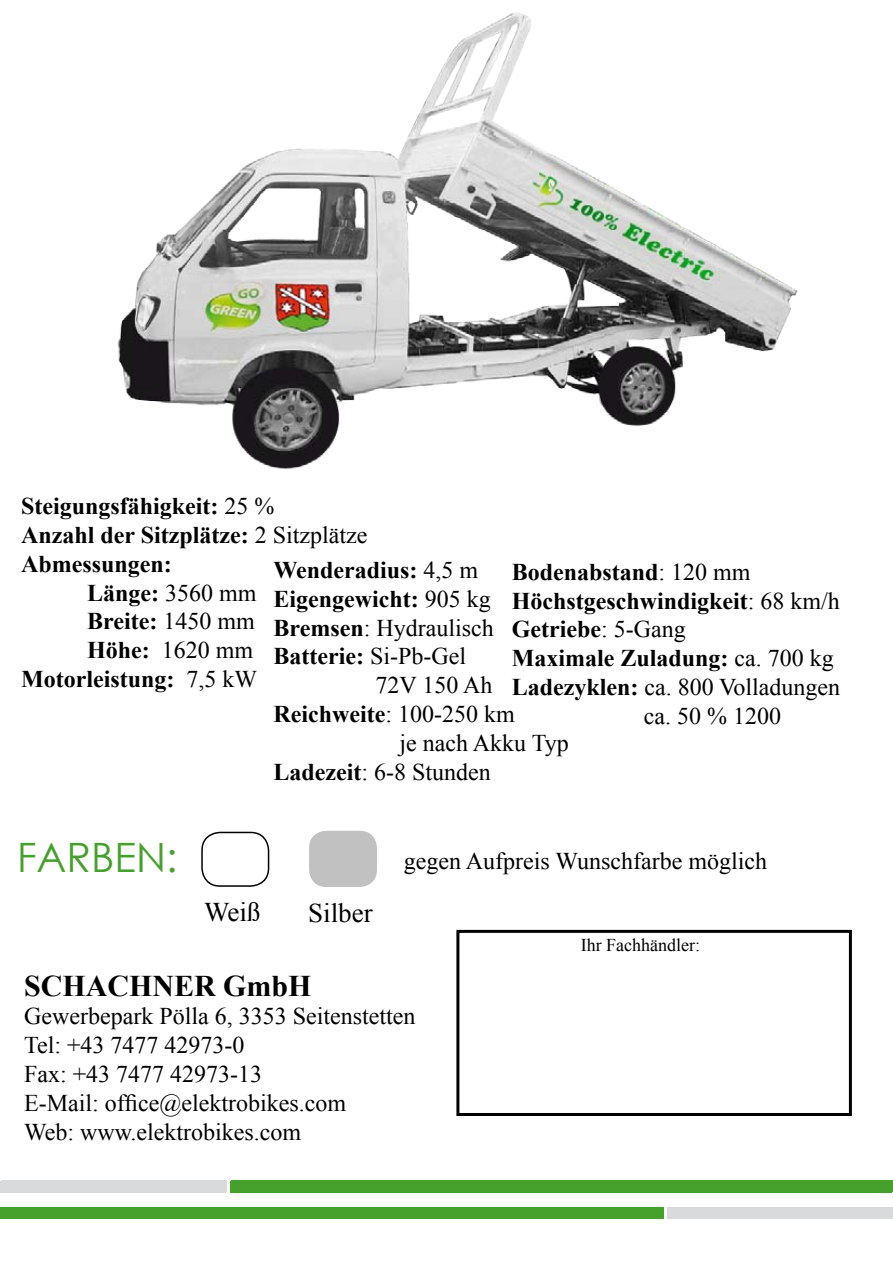
<style>
.page{position:relative;width:893px;height:1263px;background:#fff}
.page>*{position:absolute;margin:0;border:0;box-sizing:border-box;transform-origin:0 0}
.t1{font:40.5px "Century Gothic";color:#45a12b}
.t2{font:700 30px "Times New Roman";color:#000}
.t3{font:27px "Times New Roman";color:#000}
.t4{font:700 24px "Times New Roman";color:#000}
.t5{font:24px/28.8px "Times New Roman";color:#000}
.t6{font:18px "Times New Roman";color:#000}
.s1{font-weight:400}
.s2{font-weight:700}
</style>
<div class="page">
<img style="left:118px;top:13px;width:680px;height:456px">
<div style="left:1px;top:1207px;width:663px;height:12px;background:#45a12b"></div>
<div style="left:669px;top:1207px;width:224px;height:12px;background:#d9dadb"></div>
<div style="left:0;top:1207px;width:663px;height:11px;background:#45a12b"></div>
<div style="left:667px;top:1207px;width:226px;height:11px;background:#d9dadb"></div>
<div style="left:231px;top:1180px;width:662px;height:12px;background:#45a12b"></div>
<div style="left:1px;top:1180px;width:226px;height:12px;background:#d9dadb"></div>
<div style="left:201px;top:832px;width:68px;height:55px;border:2px solid #000;border-radius:18px"></div>
<div style="left:456px;top:930px;width:396px;height:186px;border:3px solid #000"></div>
<div style="left:308px;top:830px;width:70px;height:58px;background:#c1c1c1;border-radius:18px"></div>
<div style="left:308px;top:829px;width:70px;height:59px;border:2px solid #fff;border-radius:18px"></div>
<p class="t4" style="left:21px;top:489px;width:255px">Steigungsfähigkeit: <span class="s1">25 %</span></p>
<p class="t4" style="left:21px;top:518px;width:348px">Anzahl der Sitzplätze: <span class="s1">2 Sitzplätze</span></p>
<p class="t4" style="left:21px;top:547px;width:152px">Abmessungen:</p>
<p class="t4" style="left:87px;top:576px;width:171px">Länge: <span class="s1">3560 mm</span></p>
<p class="t4" style="left:87px;top:605px;width:169px">Breite: <span class="s1">1450 mm</span></p>
<p class="t5" style="left:87px;top:635px;width:168px"><span class="s2">Höhe:</span> 1620 mm</p>
<p class="t4" style="left:21px;top:662px;width:237px">Motorleistung: <span class="s1">7,5 kW</span></p>
<p class="t4" style="left:274px;top:553px;width:206px">Wenderadius: <span class="s1">4,5 m</span></p>
<p class="t4" style="left:274px;top:582px;width:219px">Eigengewicht: <span class="s1">905 kg</span></p>
<p class="t5" style="left:274px;top:613px;width:222px"><span class="s2">Bremsen</span>: Hydraulisch</p>
<p class="t4" style="left:274px;top:640px;width:194px">Batterie: <span class="s1">Si-Pb-Gel</span></p>
<p class="t5" style="left:376px;top:670px;width:118px">72V 150 Ah</p>
<p class="t4" style="left:274px;top:697px;width:243px">Reichweite<span class="s1">: 100-250 km</span></p>
<p class="t5" style="left:400px;top:728px;width:171px">je nach Akku Typ</p>
<p class="t5" style="left:274px;top:757px;width:219px"><span class="s2">Ladezeit</span>: 6-8 Stunden</p>
<p class="t4" style="left:512px;top:555px;width:240px">Bodenabstand<span class="s1">: 120 mm</span></p>
<p class="t4" style="left:512px;top:584px;width:330px">Höchstgeschwindigkeit<span class="s1">: 68 km/h</span></p>
<p class="t4" style="left:512px;top:613px;width:175px">Getriebe<span class="s1">: 5-Gang</span></p>
<p class="t4" style="left:512px;top:641px;width:324px">Maximale Zuladung: <span class="s1">ca. 700 kg</span></p>
<p class="t5" style="left:512px;top:672px;width:330px"><span class="s2">Ladezyklen:</span> ca. 800 Volladungen</p>
<p class="t5" style="left:644px;top:701px;width:139px">ca. 50 % 1200</p>
<h1 class="t1" style="left:17px;top:829px;width:162px">FARBEN:</h1>
<p class="t3" style="left:204px;top:894px;width:58px">Weiß</p>
<p class="t3" style="left:308px;top:895px;width:66px">Silber</p>
<p class="t5" style="left:404px;top:846px;width:365px">gegen Aufpreis Wunschfarbe möglich</p>
<p class="t6" style="left:581px;top:933px;width:121px">Ihr Fachhändler:</p>
<p class="t2" style="left:24px;top:965px;width:289px">SCHACHNER GmbH</p>
<p class="t5" style="left:24px;top:1001px;width:393px">Gewerbepark Pölla 6, 3353 Seitenstetten<br>Tel: +43 7477 42973-0<br>Fax: +43 7477 42973-13<br>E-Mail: office@elektrobikes.com<br>Web: www.elektrobikes.com</p>
</div>
